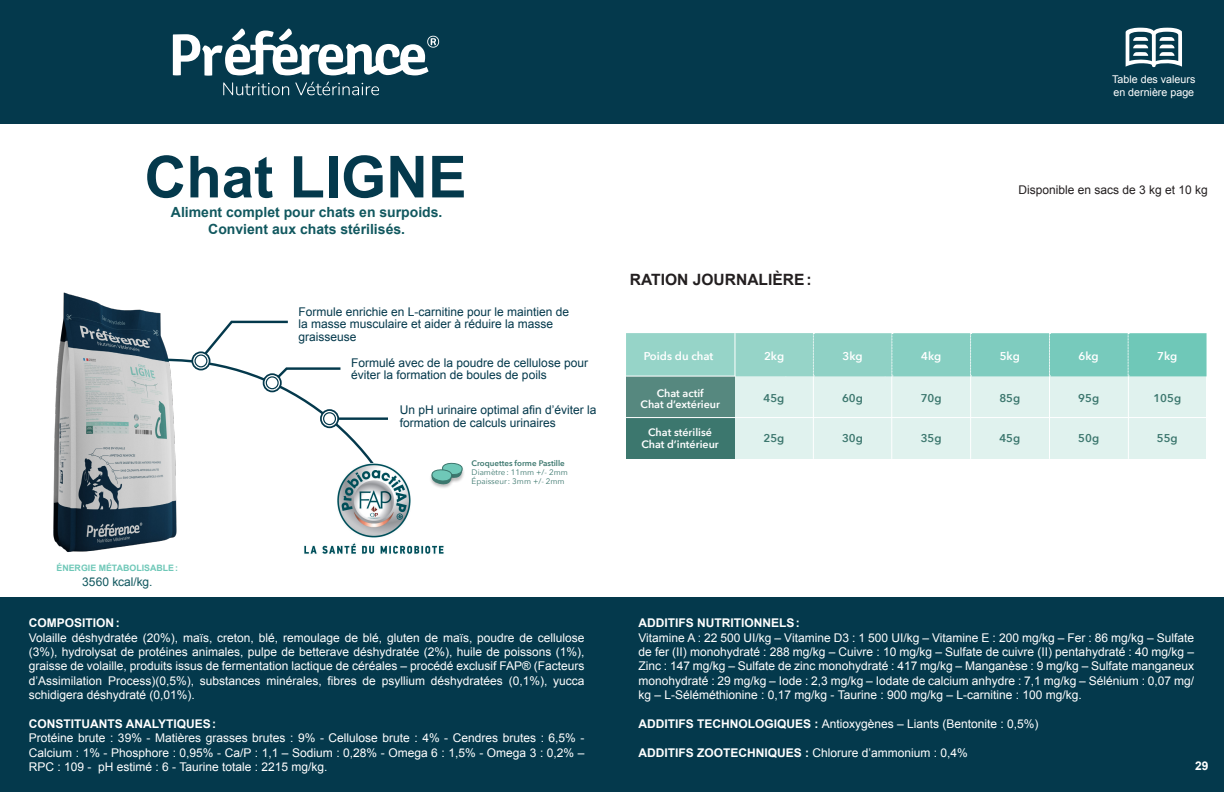
<style>
.page{position:relative;width:1224px;height:792px;background:#fff}
.page>*{position:absolute;margin:0;border:0;box-sizing:border-box;transform-origin:0 0}
.t1{font:700 58px "Arial";color:#04394c}
.t2{font:700 15.6px "Arial";color:#231f20}
.t3{font:700 14px "Arial";color:#11585f}
.t4{font:12px/14.4px "Arial";color:#fff;text-align:justify}
.t5{font:12px/12.4px "Arial";color:#04394c}
.t6{font:700 12px "Arial";color:#fff}
.t7{font:12px "Arial";color:#231f20}
.t8{font:12px "Arial";letter-spacing:.005em;color:#11585f}
.t9{font:600 11.3px "Avenir Next";color:#3c776e}
.t10{font:600 11.3px "Avenir Next";color:#fff}
.t11{font:600 10.7px "Avenir Next";color:#fff}
.t12{font:10.7px "Arial";color:#fff}
.t13{font:700 8.8px "Arial";color:#6fc8b8}
.t14{font:8px "Avenir Next";color:#3c776e}
.t15{font:600 8px "Avenir Next";color:#3c776e}
.s1{font-weight:700}
</style>
<div class="page">
<div style="left:0;top:597px;width:1224px;height:195px;background:#04394c"></div>
<div style="left:0;top:0;width:1224px;height:124px;background:#04394c"></div>
<svg style="left:223px;top:82px;width:66px;height:13px"></svg>
<svg style="left:295px;top:82px;width:84px;height:13px"></svg>
<svg style="left:173px;top:28px;width:266px;height:48px"></svg>
<svg style="left:1126px;top:28px;width:56px;height:39px"></svg>
<img style="left:53px;top:292px;width:142px;height:260px">
<svg style="left:205px;top:320px;width:83px;height:37px"></svg>
<svg style="left:163px;top:357px;width:225px;height:195px"></svg>
<svg style="left:321px;top:410px;width:17px;height:17px"></svg>
<div style="left:320px;top:409px;width:19px;height:19px;border:2px solid #04394c;border-radius:50%"></div>
<div style="left:324px;top:413px;width:11px;height:12px;background:#fff;border-radius:50%"></div>
<div style="left:323px;top:412px;width:13px;height:13px;border:1px solid #04394c;border-radius:50%"></div>
<svg style="left:264px;top:374px;width:17px;height:17px"></svg>
<div style="left:263px;top:373px;width:19px;height:19px;border:2px solid #04394c;border-radius:50%"></div>
<div style="left:266px;top:377px;width:12px;height:12px;background:#fff;border-radius:50%"></div>
<div style="left:266px;top:376px;width:13px;height:13px;border:1px solid #04394c;border-radius:50%"></div>
<svg style="left:192px;top:352px;width:18px;height:18px"></svg>
<div style="left:191px;top:351px;width:19px;height:19px;border:2px solid #04394c;border-radius:50%"></div>
<svg style="left:195px;top:355px;width:12px;height:12px"></svg>
<div style="left:194px;top:354px;width:13px;height:13px;border:1px solid #04394c;border-radius:50%"></div>
<img style="left:281px;top:464px;width:163px;height:90px">
<div style="left:439px;top:464px;width:26px;height:19px;background:#f9f9f9"></div>
<div style="left:429px;top:471px;width:25px;height:18px;background:#231f20;opacity:.29"></div>
<svg style="left:430px;top:462px;width:33px;height:23px"></svg>
<div style="left:734px;top:376px;width:472px;height:82px;background:#e0f2ee"></div>
<svg style="left:626px;top:333px;width:581px;height:44px;background:#89cfc3"></svg>
<hr style="left:813px;top:377px;width:1px;height:82px;background:#fff">
<hr style="left:892px;top:377px;width:1px;height:82px;background:#fff">
<hr style="left:970px;top:377px;width:1px;height:82px;background:#fff">
<hr style="left:1049px;top:377px;width:1px;height:82px;background:#fff">
<hr style="left:1128px;top:377px;width:1px;height:82px;background:#fff">
<div style="left:626px;top:417px;width:109px;height:42px;background:#3c776e"></div>
<div style="left:626px;top:376px;width:109px;height:41px;background:#56887f"></div>
<hr style="left:626px;top:417px;width:581px;height:1px;background:#fff">
<hr style="left:626px;top:376px;width:109px;height:1px;background:#fff">
<p class="t1" style="left:144px;top:139px;width:324px">Chat LIGNE</p>
<p class="t3" style="left:171px;top:203px;width:273px">Aliment complet pour chats en surpoids.</p>
<p class="t3" style="left:208px;top:220px;width:198px">Convient aux chats stérilisés.</p>
<p class="t5" style="left:298px;top:305px;width:272px">Formule enrichie en L-carnitine pour le maintien de la masse musculaire et aider à réduire la masse graisseuse</p>
<p class="t5" style="left:351px;top:357px;width:238px">Formulé avec de la poudre de cellulose pour éviter la formation de boules de poils</p>
<p class="t5" style="left:400px;top:404px;width:198px">Un pH urinaire optimal afin d’éviter la formation de calculs urinaires</p>
<p class="t13" style="left:56px;top:563px;width:123px">ÉNERGIE MÉTABOLISABLE:</p>
<p class="t8" style="left:82px;top:574px;width:72px">3560 kcal/kg.</p>
<p class="t15" style="left:472px;top:457px;width:95px">Croquettes forme Pastille</p>
<p class="t14" style="left:472px;top:466px;width:98px">Diamètre: 11mm +/- 2mm</p>
<p class="t14" style="left:472px;top:475px;width:95px">Épaisseur: 3mm +/- 2mm</p>
<p class="t6" style="left:29px;top:615px;width:92px">COMPOSITION:</p>
<p class="t4" style="left:29px;top:630px;width:557px">Volaille déshydratée (20%), maïs, creton, blé, remoulage de blé, gluten de maïs, poudre de cellulose (3%), hydrolysat de protéines animales, pulpe de betterave déshydratée (2%), huile de poissons (1%), graisse de volaille, produits issus de fermentation lactique de céréales – procédé exclusif FAP® (Facteurs d’Assimilation Process)(0,5%), substances minérales, fibres de psyllium déshydratées (0,1%), yucca schidigera déshydraté (0,01%).</p>
<p class="t6" style="left:29px;top:716px;width:189px">CONSTITUANTS ANALYTIQUES:</p>
<p class="t4" style="left:29px;top:731px;width:557px">Protéine brute : 39% - Matières grasses brutes : 9% - Cellulose brute : 4% - Cendres brutes : 6,5% - Calcium : 1% - Phosphore : 0,95% - Ca/P : 1,1 – Sodium : 0,28% - Omega 6 : 1,5% - Omega 3 : 0,2% – RPC : 109 - pH estimé : 6 - Taurine totale : 2215 mg/kg.</p>
<p class="t12" style="left:1112px;top:72px;width:85px">Table des valeurs</p>
<p class="t12" style="left:1113px;top:85px;width:82px">en dernière page</p>
<p class="t2" style="left:630px;top:269px;width:183px">RATION JOURNALIÈRE:</p>
<p class="t7" style="left:1018px;top:182px;width:191px">Disponible en sacs de 3 kg et 10 kg</p>
<p class="t10" style="left:644px;top:347px;width:71px">Poids du chat</p>
<p class="t10" style="left:764px;top:347px;width:22px">2kg</p>
<p class="t10" style="left:842px;top:347px;width:22px">3kg</p>
<p class="t10" style="left:921px;top:347px;width:22px">4kg</p>
<p class="t10" style="left:1000px;top:347px;width:22px">5kg</p>
<p class="t10" style="left:1079px;top:347px;width:22px">6kg</p>
<p class="t10" style="left:1157px;top:347px;width:22px">7kg</p>
<p class="t11" style="left:657px;top:384px;width:48px">Chat actif</p>
<p class="t11" style="left:641px;top:395px;width:81px">Chat d’extérieur</p>
<p class="t11" style="left:648px;top:424px;width:65px">Chat stérilisé</p>
<p class="t11" style="left:641px;top:435px;width:79px">Chat d’intérieur</p>
<p class="t9" style="left:763px;top:389px;width:22px">45g</p>
<p class="t9" style="left:842px;top:389px;width:22px">60g</p>
<p class="t9" style="left:921px;top:389px;width:22px">70g</p>
<p class="t9" style="left:999px;top:389px;width:22px">85g</p>
<p class="t9" style="left:1078px;top:389px;width:22px">95g</p>
<p class="t9" style="left:1153px;top:389px;width:29px">105g</p>
<p class="t9" style="left:763px;top:429px;width:22px">25g</p>
<p class="t9" style="left:842px;top:429px;width:22px">30g</p>
<p class="t9" style="left:921px;top:429px;width:22px">35g</p>
<p class="t9" style="left:999px;top:429px;width:22px">45g</p>
<p class="t9" style="left:1078px;top:429px;width:22px">50g</p>
<p class="t9" style="left:1157px;top:429px;width:22px">55g</p>
<p class="t6" style="left:639px;top:615px;width:163px">ADDITIFS NUTRITIONNELS:</p>
<p class="t4" style="left:639px;top:630px;width:557px">Vitamine A : 22 500 UI/kg – Vitamine D3 : 1 500 UI/kg – Vitamine E : 200 mg/kg – Fer : 86 mg/kg – Sulfate de fer (II) monohydraté : 288 mg/kg – Cuivre : 10 mg/kg – Sulfate de cuivre (II) pentahydraté : 40 mg/kg – Zinc : 147 mg/kg – Sulfate de zinc monohydraté : 417 mg/kg – Manganèse : 9 mg/kg – Sulfate manganeux monohydraté : 29 mg/kg – Iode : 2,3 mg/kg – Iodate de calcium anhydre : 7,1 mg/kg – Sélénium : 0,07 mg/ kg – L-Séléméthionine : 0,17 mg/kg - Taurine : 900 mg/kg – L-carnitine : 100 mg/kg.</p>
<p class="t4" style="left:639px;top:717px;width:402px"><span class="s1">ADDITIFS TECHNOLOGIQUES :</span> Antioxygènes – Liants (Bentonite : 0,5%)</p>
<p class="t4" style="left:639px;top:746px;width:331px"><span class="s1">ADDITIFS ZOOTECHNIQUES :</span> Chlorure d’ammonium : 0,4%</p>
<p class="t6" style="left:1195px;top:758px;width:15px">29</p>
</div>
